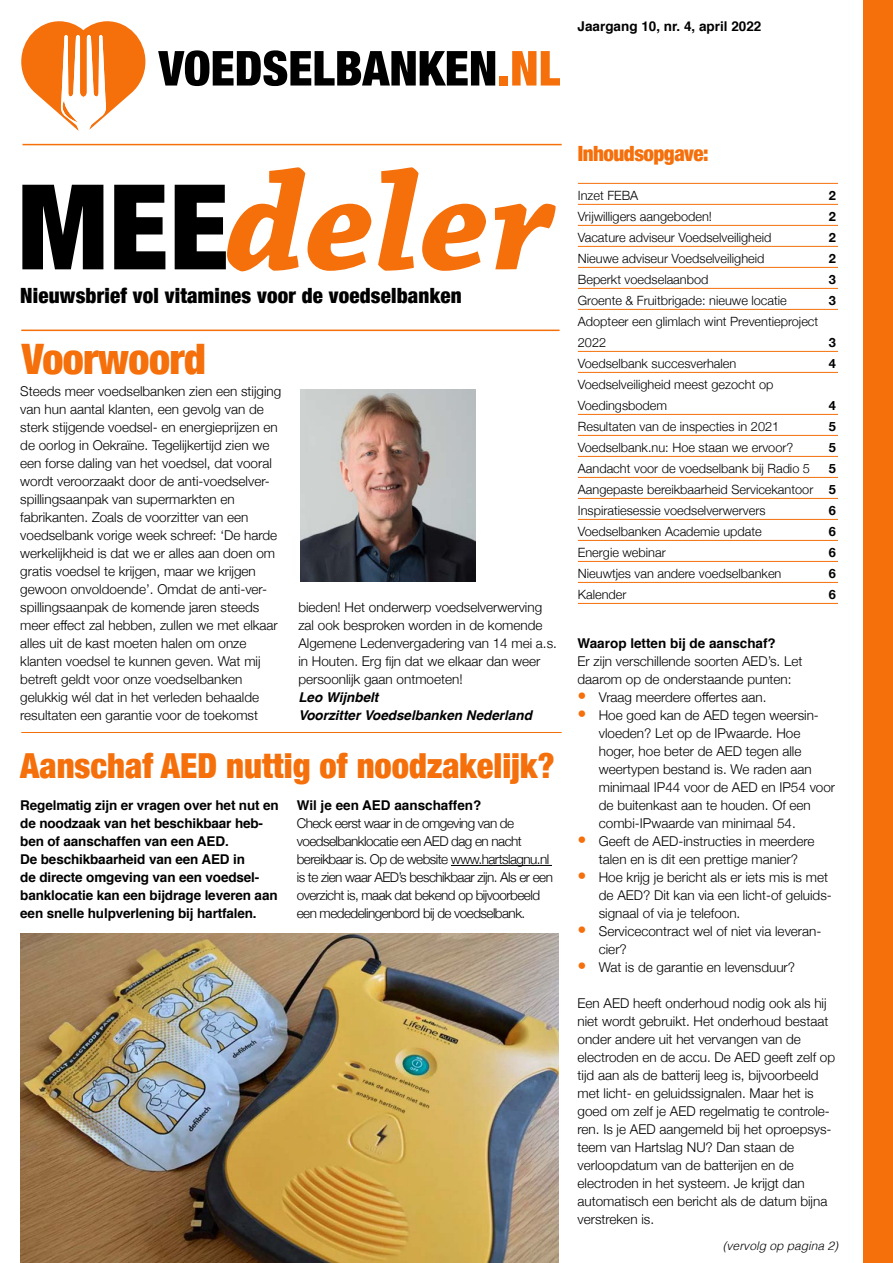
<style>
.page{position:relative;width:893px;height:1263px;background:#fff}
.page>*{position:absolute;margin:0;border:0;box-sizing:border-box;transform-origin:0 0}
.t1{font:900 condensed 42px "Helvetica Neue";letter-spacing:-.01em;color:#f56f0b}
.t2{font:900 condensed 34.5px "Helvetica Neue";color:#f56f0b}
.t3{font:900 condensed 21px "Helvetica Neue";letter-spacing:.01em;color:#000}
.t4{font:900 condensed 21px "Helvetica Neue";letter-spacing:-.025em;color:#f56f0b}
.t5{font:300 13.5px/18px "Helvetica Neue";color:#000}
.t6{font:700 13.5px/18px "Helvetica";letter-spacing:-.01em;color:#000}
.t7{font:300 13.5px/18px "Helvetica Neue";letter-spacing:-.04em;color:#000}
.t8{font:italic 700 13.5px/18px "Helvetica";color:#000}
.t9{font:300 12.75px/21px "Helvetica Neue";color:#000}
.t10{font:700 12.75px "Helvetica Neue";color:#000}
.t11{font:italic 300 12px "Helvetica";color:#000}
.s1{font-weight:700}
.s2{font-size:18px;color:#f56f0b}
</style>
<div class="page">
<div style="left:863px;top:0;width:30px;height:1263px;background:#f56f0b"></div>
<svg style="left:21px;top:21px;width:124px;height:110px"></svg>
<svg style="left:158px;top:50px;width:337px;height:36px"></svg>
<div style="left:500px;top:76px;width:8px;height:10px;background:#f56f0b"></div>
<svg style="left:512px;top:51px;width:48px;height:35px"></svg>
<hr style="left:23px;top:144px;width:539px;height:1px;background:#f56f0b">
<svg style="left:22px;top:167px;width:534px;height:104px"></svg>
<hr style="left:578px;top:183px;width:260px;height:1px;background:#f56f0b">
<hr style="left:578px;top:204px;width:260px;height:1px;background:#f56f0b">
<hr style="left:578px;top:225px;width:260px;height:1px;background:#f56f0b">
<hr style="left:578px;top:246px;width:260px;height:1px;background:#f56f0b">
<hr style="left:578px;top:267px;width:260px;height:1px;background:#f56f0b">
<hr style="left:578px;top:288px;width:260px;height:1px;background:#f56f0b">
<hr style="left:578px;top:309px;width:260px;height:1px;background:#f56f0b">
<hr style="left:578px;top:351px;width:260px;height:1px;background:#f56f0b">
<hr style="left:578px;top:372px;width:260px;height:1px;background:#f56f0b">
<hr style="left:578px;top:414px;width:260px;height:1px;background:#f56f0b">
<hr style="left:578px;top:435px;width:260px;height:1px;background:#f56f0b">
<hr style="left:578px;top:456px;width:260px;height:1px;background:#f56f0b">
<hr style="left:578px;top:477px;width:260px;height:1px;background:#f56f0b">
<hr style="left:578px;top:498px;width:260px;height:1px;background:#f56f0b">
<hr style="left:578px;top:519px;width:260px;height:1px;background:#f56f0b">
<hr style="left:578px;top:540px;width:260px;height:1px;background:#f56f0b">
<hr style="left:578px;top:561px;width:260px;height:1px;background:#f56f0b">
<hr style="left:578px;top:582px;width:260px;height:1px;background:#f56f0b">
<hr style="left:578px;top:603px;width:260px;height:1px;background:#f56f0b">
<hr style="left:21px;top:330px;width:539px;height:1px;background:#f56f0b">
<img style="left:300px;top:389px;width:175px;height:192px">
<hr style="left:21px;top:732px;width:541px;height:1px;background:#f56f0b">
<hr style="left:451px;top:865px;width:101px;height:1px;background:#000">
<img style="left:20px;top:934px;width:538px;height:329px">
<p class="t6" style="left:578px;top:18px;width:185px">Jaargang 10, nr. 4, april 2022</p>
<h3 class="t3" style="left:20px;top:278px;width:443px">Nieuwsbrief vol vitamines voor de voedselbanken</h3>
<h1 class="t1" style="left:22px;top:324px;width:186px">Voorwoord</h1>
<p class="t5" style="left:20px;top:381px;width:263px">Steeds meer voedselbanken zien een stijging van hun aantal klanten, een gevolg van de sterk stijgende voedsel- en energieprijzen en de oorlog in Oekraïne. Tegelijkertijd zien we een forse daling van het voedsel, dat vooral wordt veroorzaakt door de anti-voedselver&shy;spillingsaanpak van supermarkten en fabrikanten. Zoals de voorzitter van een voedselbank vorige week schreef: ‘De harde werkelijkheid is dat we er alles aan doen om gratis voedsel te krijgen, maar we krijgen gewoon onvoldoende’. Omdat de anti-ver&shy;spillingsaanpak de komende jaren steeds meer effect zal hebben, zullen we met elkaar alles uit de kast moeten halen om onze klanten voedsel te kunnen geven. Wat mij betreft geldt voor onze voedselbanken gelukkig wél dat in het verleden behaalde resultaten een garantie voor de toekomst</p>
<p class="t5" style="left:298px;top:597px;width:260px">bieden! Het onderwerp voedselverwerving zal ook besproken worden in de komende Algemene Ledenvergadering van 14 mei a.s. in Houten. Erg fijn dat we elkaar dan weer persoonlijk gaan ontmoeten!</p>
<p class="t8" style="left:298px;top:688px;width:235px">Leo Wijnbelt<br>Voorzitter Voedselbanken Nederland</p>
<h2 class="t2" style="left:20px;top:737px;width:536px">Aanschaf AED nuttig of noodzakelijk?</h2>
<p class="t6" style="left:20px;top:796px;width:260px">Regelmatig zijn er vragen over het nut en de noodzaak van het beschikbaar heb&shy;ben of aanschaffen van een AED.<br>De beschikbaarheid van een AED in<br>de directe omgeving van een voedsel&shy;banklocatie kan een bijdrage leveren aan een snelle hulpverlening bij hartfalen.</p>
<p class="t6" style="left:297px;top:796px;width:186px">Wil je een AED aanschaffen?</p>
<p class="t7" style="left:297px;top:813px;width:258px">Check eerst waar in de omgeving van de voedselbanklocatie een AED dag en nacht bereikbaar is. Op de website www.hartslagnu.nl is te zien waar AED’s beschikbaar zijn. Als er een overzicht is, maak dat bekend op bijvoorbeeld een mededelingenbord bij de voedselbank.</p>
<h3 class="t4" style="left:578px;top:136px;width:132px">Inhoudsopgave:</h3>
<p class="t9" style="left:578px;top:184px;width:62px">Inzet FEBA</p>
<p class="t10" style="left:829px;top:185px;width:9px">2</p>
<p class="t9" style="left:578px;top:205px;width:136px">Vrijwilligers aangeboden!</p>
<p class="t10" style="left:829px;top:206px;width:9px">2</p>
<p class="t9" style="left:578px;top:226px;width:195px">Vacature adviseur Voedselveiligheid</p>
<p class="t10" style="left:829px;top:227px;width:9px">2</p>
<p class="t9" style="left:578px;top:247px;width:188px">Nieuwe adviseur Voedselveiligheid</p>
<p class="t10" style="left:829px;top:248px;width:9px">2</p>
<p class="t9" style="left:578px;top:268px;width:132px">Beperkt voedselaanbod</p>
<p class="t10" style="left:829px;top:269px;width:9px">3</p>
<p class="t9" style="left:578px;top:289px;width:211px">Groente &amp; Fruitbrigade: nieuwe locatie</p>
<p class="t10" style="left:829px;top:290px;width:9px">3</p>
<p class="t9" style="left:578px;top:310px;width:242px">Adopteer een glimlach wint Preventieproject<br>2022</p>
<p class="t10" style="left:829px;top:332px;width:9px">3</p>
<p class="t9" style="left:578px;top:352px;width:160px">Voedselbank succesverhalen</p>
<p class="t10" style="left:829px;top:353px;width:9px">4</p>
<p class="t9" style="left:578px;top:373px;width:197px">Voedselveiligheid meest gezocht op<br>Voedingsbodem</p>
<p class="t10" style="left:829px;top:395px;width:9px">4</p>
<p class="t9" style="left:578px;top:415px;width:203px">Resultaten van de inspecties in 2021</p>
<p class="t10" style="left:829px;top:416px;width:9px">5</p>
<p class="t9" style="left:578px;top:436px;width:217px">Voedselbank.nu: Hoe staan we ervoor?</p>
<p class="t10" style="left:829px;top:437px;width:9px">5</p>
<p class="t9" style="left:578px;top:457px;width:234px">Aandacht voor de voedselbank bij Radio 5</p>
<p class="t9" style="left:578px;top:457px;width:259px;text-align:justify;text-indent:251px"><span class="s1">5<br></span>Aangepaste bereikbaarheid Servicekantoor <span class="s1">5<br></span>Inspiratiesessie voedselverwervers</p>
<p class="t10" style="left:829px;top:500px;width:9px">6</p>
<p class="t9" style="left:578px;top:520px;width:185px">Voedselbanken Academie update</p>
<p class="t10" style="left:829px;top:521px;width:9px">6</p>
<p class="t9" style="left:578px;top:541px;width:89px">Energie webinar</p>
<p class="t10" style="left:829px;top:542px;width:9px">6</p>
<p class="t9" style="left:578px;top:562px;width:205px">Nieuwtjes van andere voedselbanken</p>
<p class="t10" style="left:829px;top:563px;width:9px">6</p>
<p class="t9" style="left:578px;top:583px;width:50px">Kalender</p>
<p class="t10" style="left:829px;top:584px;width:9px">6</p>
<p class="t6" style="left:578px;top:634px;width:200px">Waarop letten bij de aanschaf?</p>
<p class="t5" style="left:578px;top:651px;width:226px">Er zijn verschillende soorten AED’s. Let daarom op de onderstaande punten:</p>
<p class="t5" style="left:578px;top:687px;width:190px"><span class="s2">•</span> Vraag meerdere offertes aan.</p>
<p class="t5" style="left:599px;top:705px;width:238px;text-indent:-21px"><span class="s2">•</span> Hoe goed kan de AED tegen weersin&shy;vloeden? Let op de IPwaarde. Hoe hoger, hoe beter de AED tegen alle weertypen bestand is. We raden aan minimaal IP44 voor de AED en IP54 voor de buitenkast aan te houden. Of een combi-IPwaarde van minimaal 54.</p>
<p class="t5" style="left:578px;top:831px;width:238px;text-align:center"><span class="s2">•</span> Geeft de AED-instructies in meerdere talen en is dit een prettige manier?</p>
<p class="t5" style="left:599px;top:867px;width:235px;text-indent:-21px"><span class="s2">•</span> Hoe krijg je bericht als er iets mis is met de AED? Dit kan via een licht-of geluids&shy;signaal of via je telefoon.</p>
<p class="t5" style="left:599px;top:921px;width:224px;text-indent:-21px"><span class="s2">•</span> Servicecontract wel of niet via leveran&shy;cier?</p>
<p class="t5" style="left:578px;top:957px;width:219px"><span class="s2">•</span> Wat is de garantie en levensduur?</p>
<p class="t5" style="left:578px;top:993px;width:259px">Een AED heeft onderhoud nodig ook als hij niet wordt gebruikt. Het onderhoud bestaat onder andere uit het vervangen van de electroden en de accu. De AED geeft zelf op tijd aan als de batterij leeg is, bijvoorbeeld met licht- en geluidssignalen. Maar het is goed om zelf je AED regelmatig te controle&shy;ren. Is je AED aangemeld bij het oproepsys&shy;teem van Hartslag NU? Dan staan de verloopdatum van de batterijen en de electroden in het systeem. Je krijgt dan automatisch een bericht als de datum bijna verstreken is.</p>
<p class="t11" style="left:723px;top:1236px;width:117px">(vervolg op pagina 2)</p>
</div>
